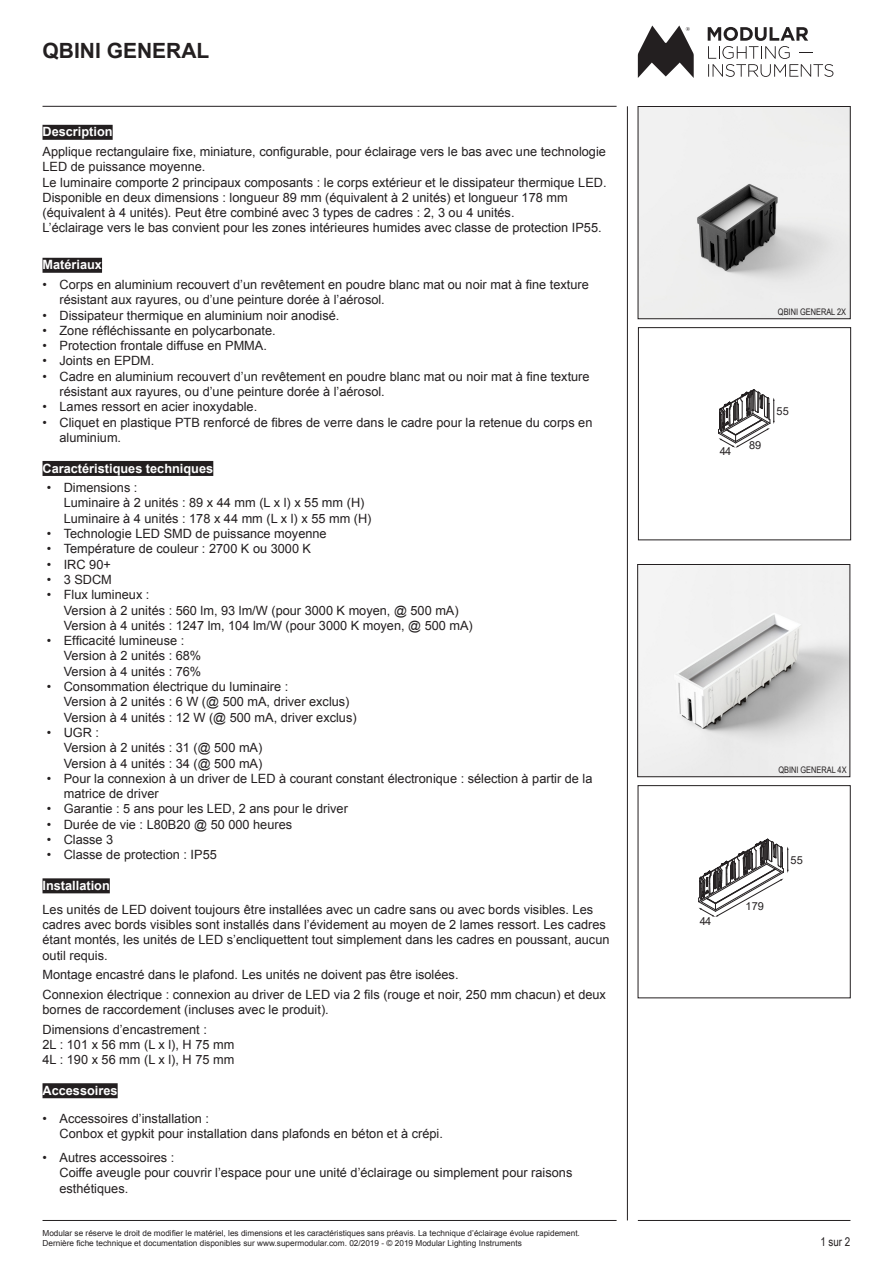
<style>
.page{position:relative;width:893px;height:1263px;background:#fff}
.page>*{position:absolute;margin:0;border:0;box-sizing:border-box;transform-origin:0 0}
.t1{font:700 21px "Arial";color:#231f20}
.t2{font:12.75px/15.3px "Arial";color:#231f20}
.t3{font:700 12.75px "Arial";color:#fff}
.t4{font:12px "Arial Narrow";color:#231f20}
.t5{font:10.95px "Arial";color:#231f20}
.t6{font:9px "Arial Narrow";color:#231f20}
.t7{font:8.25px/9.9px "Arial";color:#231f20}
</style>
<div class="page">
<div style="left:43px;top:125px;width:70px;height:15px;background:#231f20"></div>
<div style="left:43px;top:258px;width:59px;height:15px;background:#231f20"></div>
<div style="left:43px;top:461px;width:170px;height:15px;background:#231f20"></div>
<div style="left:43px;top:878px;width:67px;height:15px;background:#231f20"></div>
<div style="left:43px;top:1083px;width:75px;height:15px;background:#231f20"></div>
<hr style="left:43px;top:106px;width:574px;height:1px;background:#231f20">
<hr style="left:627px;top:106px;width:1px;height:1114px;background:#231f20">
<hr style="left:638px;top:1220px;width:212px;height:1px;background:#231f20">
<hr style="left:43px;top:1220px;width:574px;height:1px;background:#231f20">
<svg style="left:708px;top:27px;width:125px;height:50px"></svg>
<svg style="left:638px;top:26px;width:56px;height:52px"></svg>
<img style="left:640px;top:108px;width:208px;height:209px">
<div style="left:638px;top:106px;width:212px;height:213px;border:1px solid #231f20"></div>
<svg style="left:718px;top:389px;width:57px;height:59px"></svg>
<div style="left:638px;top:327px;width:213px;height:213px;border:1px solid #231f20"></div>
<img style="left:639px;top:566px;width:209px;height:209px">
<div style="left:637px;top:564px;width:213px;height:213px;border:1px solid #231f20"></div>
<svg style="left:698px;top:839px;width:91px;height:78px"></svg>
<h1 class="t1" style="left:43px;top:36px;width:168px">QBINI GENERAL</h1>
<p class="t3" style="left:43px;top:123px;width:72px">Description</p>
<p class="t2" style="left:43px;top:144px;width:566px">Applique rectangulaire fixe, miniature, configurable, pour éclairage vers le bas avec une technologie LED de puissance moyenne.<br>Le luminaire comporte 2 principaux composants : le corps extérieur et le dissipateur thermique LED.<br>Disponible en deux dimensions : longueur 89 mm (équivalent à 2 unités) et longueur 178 mm (équivalent à 4 unités). Peut être combiné avec 3 types de cadres : 2, 3 ou 4 unités.<br>L’éclairage vers le bas convient pour les zones intérieures humides avec classe de protection IP55.</p>
<p class="t3" style="left:43px;top:256px;width:61px">Matériaux</p>
<p class="t2" style="left:60px;top:277px;width:531px;text-indent:-17px">• Corps en aluminium recouvert d’un revêtement en poudre blanc mat ou noir mat à fine texture résistant aux rayures, ou d’une peinture dorée à l’aérosol.</p>
<p class="t2" style="left:43px;top:307px;width:298px">• Dissipateur thermique en aluminium noir anodisé.</p>
<p class="t2" style="left:43px;top:323px;width:235px">• Zone réfléchissante en polycarbonate.</p>
<p class="t2" style="left:43px;top:338px;width:226px">• Protection frontale diffuse en PMMA.</p>
<p class="t2" style="left:43px;top:353px;width:113px">• Joints en EPDM.</p>
<p class="t2" style="left:60px;top:369px;width:532px;text-indent:-17px">• Cadre en aluminium recouvert d’un revêtement en poudre blanc mat ou noir mat à fine texture résistant aux rayures, ou d’une peinture dorée à l’aérosol.</p>
<p class="t2" style="left:43px;top:399px;width:216px">• Lames ressort en acier inoxydable.</p>
<p class="t2" style="left:60px;top:415px;width:534px;text-indent:-17px">• Cliquet en plastique PTB renforcé de fibres de verre dans le cadre pour la retenue du corps en aluminium.</p>
<p class="t3" style="left:43px;top:460px;width:172px">Caractéristiques techniques</p>
<p class="t2" style="left:64px;top:480px;width:309px;text-indent:-17px">• Dimensions :<br>Luminaire à 2 unités : 89 x 44 mm (L x l) x 55 mm (H)<br>Luminaire à 4 unités : 178 x 44 mm (L x l) x 55 mm (H)</p>
<p class="t2" style="left:47px;top:526px;width:281px">• Technologie LED SMD de puissance moyenne</p>
<p class="t2" style="left:47px;top:541px;width:266px">• Température de couleur : 2700 K ou 3000 K</p>
<p class="t2" style="left:47px;top:557px;width:66px">• IRC 90+</p>
<p class="t2" style="left:47px;top:572px;width:67px">• 3 SDCM</p>
<p class="t2" style="left:64px;top:587px;width:411px;text-indent:-17px">• Flux lumineux :<br>Version à 2 unités : 560 lm, 93 lm/W (pour 3000 K moyen, @ 500 mA)<br>Version à 4 unités : 1247 lm, 104 lm/W (pour 3000 K moyen, @ 500 mA)</p>
<p class="t2" style="left:64px;top:633px;width:139px;text-indent:-17px">• Efficacité lumineuse :<br>Version à 2 unités : 68%<br>Version à 4 unités : 76%</p>
<p class="t2" style="left:64px;top:679px;width:294px;text-indent:-17px">• Consommation électrique du luminaire :<br>Version à 2 unités : 6 W (@ 500 mA, driver exclus)<br>Version à 4 unités : 12 W (@ 500 mA, driver exclus)</p>
<p class="t2" style="left:64px;top:725px;width:200px;text-indent:-17px">• UGR :<br>Version à 2 unités : 31 (@ 500 mA)<br>Version à 4 unités : 34 (@ 500 mA)</p>
<p class="t2" style="left:64px;top:771px;width:530px;text-indent:-17px">• Pour la connexion à un driver de LED à courant constant électronique : sélection à partir de la matrice de driver</p>
<p class="t2" style="left:47px;top:801px;width:303px">• Garantie : 5 ans pour les LED, 2 ans pour le driver</p>
<p class="t2" style="left:47px;top:817px;width:247px">• Durée de vie : L80B20 @ 50 000 heures</p>
<p class="t2" style="left:47px;top:832px;width:68px">• Classe 3</p>
<p class="t2" style="left:47px;top:847px;width:172px">• Classe de protection : IP55</p>
<p class="t3" style="left:43px;top:877px;width:69px">Installation</p>
<p class="t2" style="left:43px;top:902px;width:568px">Les unités de LED doivent toujours être installées avec un cadre sans ou avec bords visibles. Les cadres avec bords visibles sont installés dans l’évidement au moyen de 2 lames ressort. Les cadres étant montés, les unités de LED s’encliquettent tout simplement dans les cadres en poussant, aucun outil requis.</p>
<p class="t2" style="left:43px;top:965px;width:565px;line-height:19.5px">Montage encastré dans le plafond. Les unités ne doivent pas être isolées.<br>Connexion électrique : connexion au driver de LED via 2 fils (rouge et noir, 250 mm chacun) et deux</p>
<p class="t2" style="left:43px;top:1000px;width:288px;line-height:19.5px">bornes de raccordement (incluses avec le produit).<br>Dimensions d’encastrement :</p>
<p class="t2" style="left:43px;top:1037px;width:193px">2L : 101 x 56 mm (L x l), H 75 mm<br>4L : 190 x 56 mm (L x l), H 75 mm</p>
<p class="t3" style="left:43px;top:1082px;width:77px">Accessoires</p>
<p class="t2" style="left:60px;top:1111px;width:385px;text-indent:-17px">• Accessoires d’installation :<br>Conbox et gypkit pour installation dans plafonds en béton et à crépi.</p>
<p class="t2" style="left:60px;top:1150px;width:514px;text-indent:-17px">• Autres accessoires :<br>Coiffe aveugle pour couvrir l’espace pour une unité d’éclairage ou simplement pour raisons esthétiques.</p>
<p class="t6" style="left:778px;top:305px;width:70px">QBINI GENERAL 2X</p>
<p class="t5" style="left:720px;top:444px;width:13px">44</p>
<p class="t5" style="left:749px;top:438px;width:14px">89</p>
<p class="t5" style="left:777px;top:403px;width:14px">55</p>
<p class="t5" style="left:700px;top:913px;width:13px">44</p>
<p class="t6" style="left:778px;top:763px;width:70px">QBINI GENERAL 4X</p>
<p class="t5" style="left:746px;top:898px;width:20px">179</p>
<p class="t5" style="left:791px;top:852px;width:14px">55</p>
<p class="t7" style="left:43px;top:1228px;width:539px">Modular se réserve le droit de modifier le matériel, les dimensions et les caractéristiques sans préavis. La technique d’éclairage évolue rapidement.<br>Dernière fiche technique et documentation disponibles sur www.supermodular.com. 02/2019 - © 2019 Modular Lighting Instruments</p>
<p class="t4" style="left:820px;top:1233px;width:32px">1 sur 2</p>
</div>
